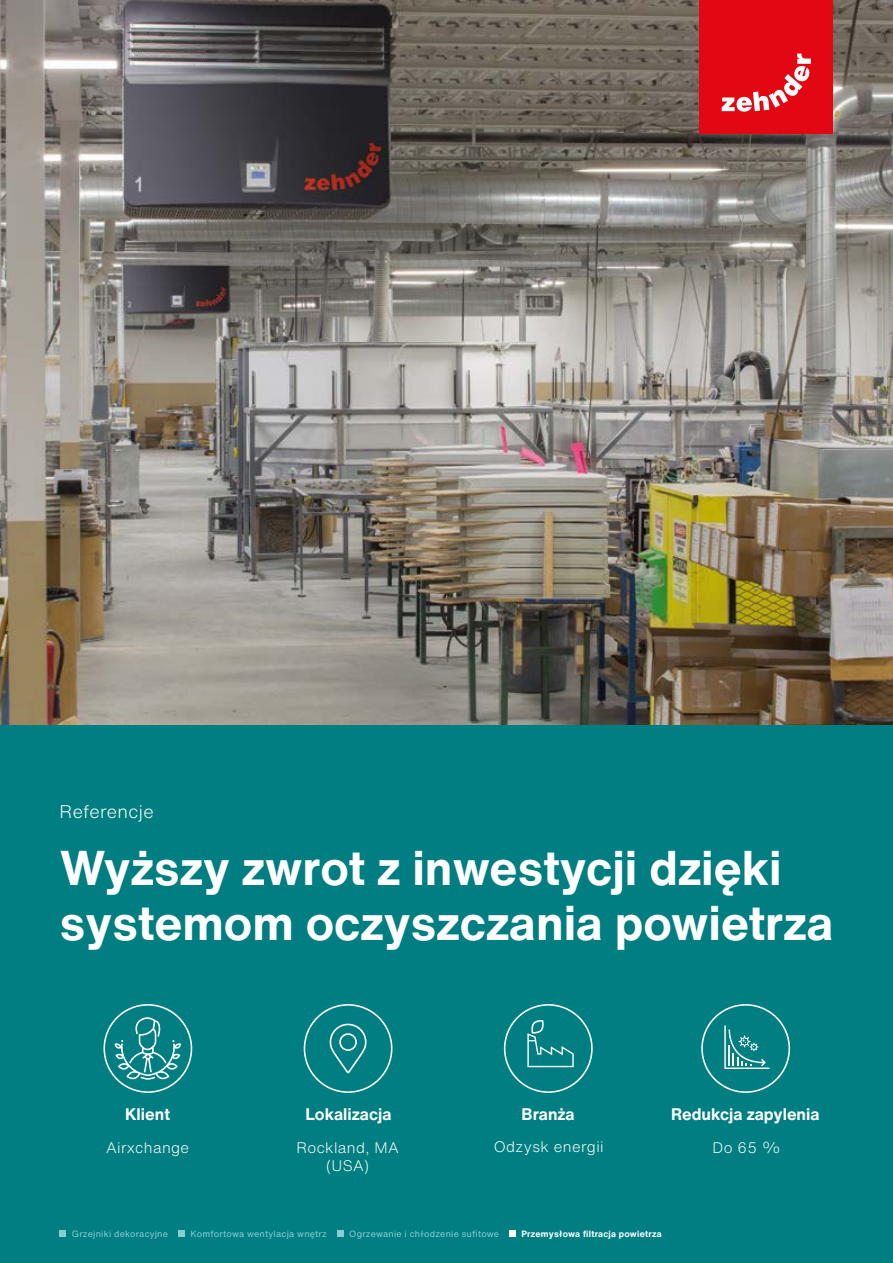
<style>
.page{position:relative;width:893px;height:1263px;background:#fff}
.page>*{position:absolute;margin:0;border:0;box-sizing:border-box;transform-origin:0 0}
.t1{font:700 48px/55.5px "Helvetica Now Text";color:#fff}
.t2{font:300 18px "Helvetica Now Text";letter-spacing:.02em;color:#fff}
.t3{font:700 16.5px "Helvetica Now Text";color:#fff}
.t4{font:300 15px/18px "Helvetica Now Text";letter-spacing:.025em;color:#fff;text-align:center}
.t5{font:9px "Helvetica Now Text";letter-spacing:.025em;color:#88cdd3}
.t6{font:700 9px "Helvetica Now Text";letter-spacing:.025em;color:#fff}
</style>
<div class="page">
<img style="left:0;top:0;width:893px;height:726px">
<div style="left:699px;top:0;width:134px;height:134px;background:#e30613"></div>
<svg style="left:722px;top:54px;width:89px;height:58px"></svg>
<div style="left:0;top:726px;width:893px;height:537px;background:#007e81"></div>
<svg style="left:103px;top:1004px;width:89px;height:89px"></svg>
<svg style="left:304px;top:1004px;width:88px;height:89px"></svg>
<svg style="left:504px;top:1004px;width:89px;height:89px"></svg>
<svg style="left:701px;top:1004px;width:89px;height:89px"></svg>
<svg style="left:60px;top:1231px;width:6px;height:6px"></svg>
<svg style="left:178px;top:1231px;width:6px;height:6px"></svg>
<svg style="left:337px;top:1231px;width:6px;height:6px"></svg>
<div style="left:509px;top:1231px;width:7px;height:6px;background:#fff"></div>
<h2 class="t2" style="left:60px;top:798px;width:96px">Referencje</h2>
<h1 class="t1" style="left:60px;top:839px;width:775px">Wyższy zwrot z inwestycji dzięki systemom oczyszczania powietrza</h1>
<h3 class="t3" style="left:125px;top:1102px;width:46px">Klient</h3>
<h3 class="t4" style="left:106px;top:1138px;width:85px">Airxchange</h3>
<h3 class="t3" style="left:305px;top:1102px;width:88px">Lokalizacja</h3>
<h3 class="t4" style="left:296px;top:1138px;width:104px">Rockland, MA (USA)</h3>
<h3 class="t3" style="left:522px;top:1102px;width:55px">Branża</h3>
<h3 class="t4" style="left:494px;top:1137px;width:111px">Odzysk energii</h3>
<h3 class="t3" style="left:671px;top:1102px;width:150px">Redukcja zapylenia</h3>
<h3 class="t4" style="left:713px;top:1138px;width:70px">Do 65 %</h3>
<p class="t5" style="left:72px;top:1227px;width:98px">Grzejniki dekoracyjne</p>
<p class="t5" style="left:190px;top:1227px;width:138px">Komfortowa wentylacja wnętrz</p>
<p class="t5" style="left:349px;top:1227px;width:151px">Ogrzewanie i chłodzenie sufitowe</p>
<p class="t6" style="left:522px;top:1227px;width:142px">Przemysłowa filtracja powietrza</p>
</div>
